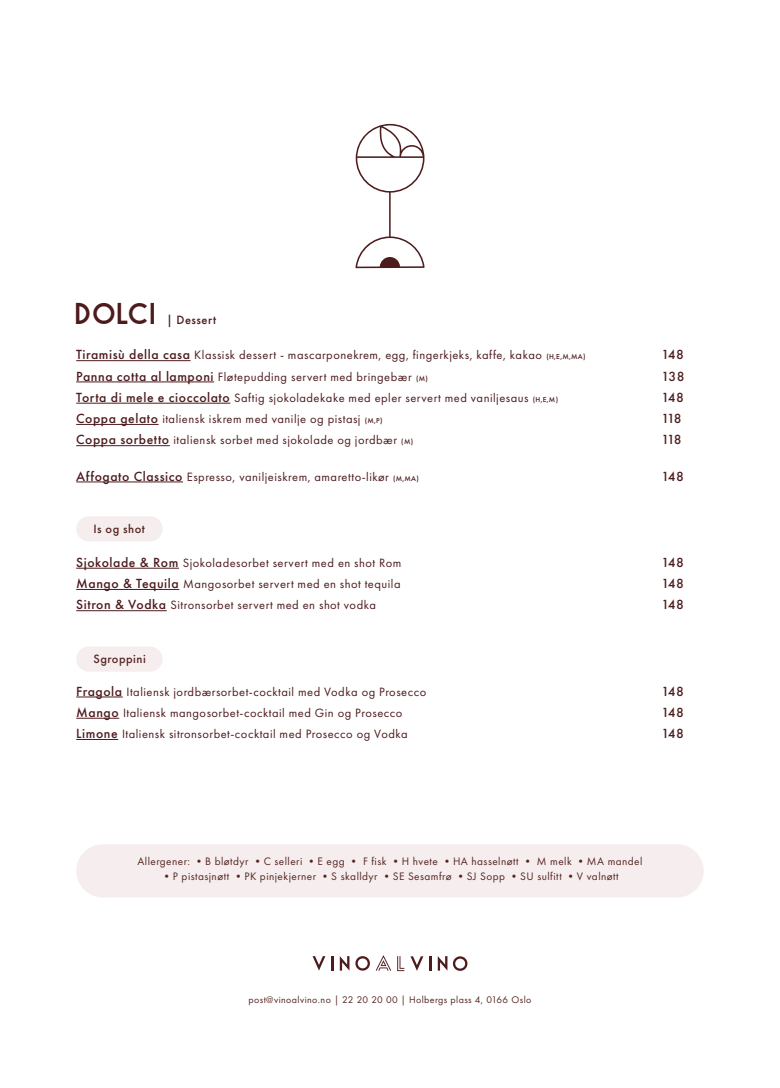
<style>
.page{position:relative;width:780px;height:1088px;background:#fff}
.page>*{position:absolute;margin:0;border:0;box-sizing:border-box;transform-origin:0 0}
.t1{font:700 30px "Haus";letter-spacing:.04em;color:#4d1b1d}
.t2{font:500 13.75px "Futura PT";letter-spacing:-.07em;color:#4d1b1d}
.t3{font:12.5px "Futura PT";letter-spacing:.04em;color:#4d1b1d}
.t4{font:500 12.5px "Futura PT";letter-spacing:.04em;color:#542420}
.t5{font:500 12.5px "Futura PT";letter-spacing:.04em;color:#4d1b1d}
.t6{font:11.25px "Futura PT";letter-spacing:.04em;color:#552521}
.t7{font:10px "Futura PT";letter-spacing:.04em;color:#552521}
.s1{font-weight:500;font-size:13.75px}
.s2{font-weight:500;font-size:7.5px}
</style>
<div class="page">
<div style="left:76px;top:844px;width:627px;height:53px;background:#f6eeee;border-radius:27px"></div>
<svg style="left:312px;top:956px;width:13px;height:14px"></svg>
<hr style="left:331px;top:956px;width:3px;height:14px;background:#4d1c1d">
<svg style="left:340px;top:956px;width:9px;height:14px"></svg>
<svg style="left:355px;top:956px;width:15px;height:14px"></svg>
<svg style="left:376px;top:955px;width:15px;height:16px"></svg>
<svg style="left:397px;top:956px;width:7px;height:15px"></svg>
<svg style="left:410px;top:956px;width:13px;height:15px"></svg>
<svg style="left:429px;top:956px;width:2px;height:15px"></svg>
<svg style="left:438px;top:956px;width:9px;height:14px"></svg>
<svg style="left:453px;top:956px;width:14px;height:15px"></svg>
<hr style="left:76px;top:360px;width:114px;height:1px;background:#4d1b1d">
<hr style="left:76px;top:382px;width:138px;height:1px;background:#4d1b1d">
<hr style="left:76px;top:403px;width:154px;height:1px;background:#4d1b1d">
<hr style="left:76px;top:424px;width:83px;height:1px;background:#4d1b1d">
<hr style="left:76px;top:445px;width:94px;height:1px;background:#4d1b1d">
<hr style="left:76px;top:482px;width:107px;height:1px;background:#4d1b1d">
<hr style="left:76px;top:568px;width:103px;height:1px;background:#4d1b1d">
<hr style="left:76px;top:589px;width:103px;height:1px;background:#4d1b1d">
<hr style="left:76px;top:610px;width:91px;height:1px;background:#4d1b1d">
<hr style="left:76px;top:697px;width:47px;height:1px;background:#4d1b1d">
<hr style="left:76px;top:718px;width:43px;height:1px;background:#4d1b1d">
<hr style="left:76px;top:739px;width:42px;height:1px;background:#4d1b1d">
<svg style="left:355px;top:124px;width:69px;height:144px"></svg>
<div style="left:76px;top:516px;width:87px;height:25px;background:#f6eeee;border-radius:13px"></div>
<div style="left:76px;top:646px;width:87px;height:26px;background:#f6eeee;border-radius:13px"></div>
<p class="t1" style="left:76px;top:295px;width:82px">DOLCI</p>
<p class="t5" style="left:166px;top:313px;width:51px">| Dessert</p>
<p class="t3" style="left:76px;top:348px;width:511px"><span class="s1">Tiramisù della casa</span> Klassisk dessert - mascarponekrem, egg, fingerkjeks, kaffe, kakao <span class="s2">(H,E,M,MA)</span></p>
<p class="t2" style="left:661px;top:346px;width:24px">148</p>
<p class="t3" style="left:76px;top:369px;width:353px"><span class="s1">Panna cotta al lamponi</span> Fløtepudding servert med bringebær <span class="s2">(M)</span></p>
<p class="t2" style="left:661px;top:368px;width:25px">138</p>
<p class="t3" style="left:76px;top:390px;width:483px"><span class="s1">Torta di mele e cioccolato</span> Saftig sjokoladekake med epler servert med vaniljesaus <span class="s2">(H,E,M)</span></p>
<p class="t2" style="left:661px;top:389px;width:24px">148</p>
<p class="t3" style="left:76px;top:411px;width:308px"><span class="s1">Coppa gelato</span> italiensk iskrem med vanilje og pistasj <span class="s2">(M,P)</span></p>
<p class="t2" style="left:661px;top:410px;width:22px">118</p>
<p class="t3" style="left:76px;top:433px;width:338px"><span class="s1">Coppa sorbetto</span> italiensk sorbet med sjokolade og jordbær <span class="s2">(M)</span></p>
<p class="t2" style="left:661px;top:431px;width:22px">118</p>
<p class="t3" style="left:76px;top:469px;width:344px"><span class="s1">Affogato Classico</span> Espresso, vaniljeiskrem, amaretto-likør <span class="s2">(M,MA)</span></p>
<p class="t2" style="left:661px;top:468px;width:24px">148</p>
<p class="t4" style="left:93px;top:521px;width:53px">Is og shot</p>
<p class="t3" style="left:76px;top:555px;width:326px"><span class="s1">Sjokolade &amp; Rom</span> Sjokoladesorbet servert med en shot Rom</p>
<p class="t2" style="left:661px;top:554px;width:24px">148</p>
<p class="t3" style="left:76px;top:576px;width:326px"><span class="s1">Mango &amp; Tequila</span> Mangosorbet servert med en shot tequila</p>
<p class="t2" style="left:661px;top:575px;width:24px">148</p>
<p class="t3" style="left:76px;top:598px;width:301px"><span class="s1">Sitron &amp; Vodka</span> Sitronsorbet servert med en shot vodka</p>
<p class="t2" style="left:661px;top:596px;width:24px">148</p>
<p class="t4" style="left:93px;top:651px;width:54px">Sgroppini</p>
<p class="t3" style="left:76px;top:684px;width:351px"><span class="s1">Fragola</span> Italiensk jordbærsorbet-cocktail med Vodka og Prosecco</p>
<p class="t2" style="left:661px;top:683px;width:24px">148</p>
<p class="t3" style="left:76px;top:705px;width:327px"><span class="s1">Mango</span> Italiensk mangosorbet-cocktail med Gin og Prosecco</p>
<p class="t2" style="left:661px;top:704px;width:24px">148</p>
<p class="t3" style="left:76px;top:726px;width:333px"><span class="s1">Limone</span> Italiensk sitronsorbet-cocktail med Prosecco og Vodka</p>
<p class="t2" style="left:661px;top:725px;width:24px">148</p>
<p class="t6" style="left:137px;top:855px;width:506px">Allergener: •B bløtdyr •C selleri •E egg • F fisk •H hvete •HA hasselnøtt • M melk •MA mandel</p>
<p class="t6" style="left:161px;top:870px;width:459px">•P pistasjnøtt •PK pinjekjerner •S skalldyr •SE Sesamfrø •SJ Sopp •SU sulfitt •V valnøtt</p>
<p class="t7" style="left:248px;top:994px;width:284px">post@vinoalvino.no | 22 20 20 00 | Holbergs plass 4, 0166 Oslo</p>
</div>
